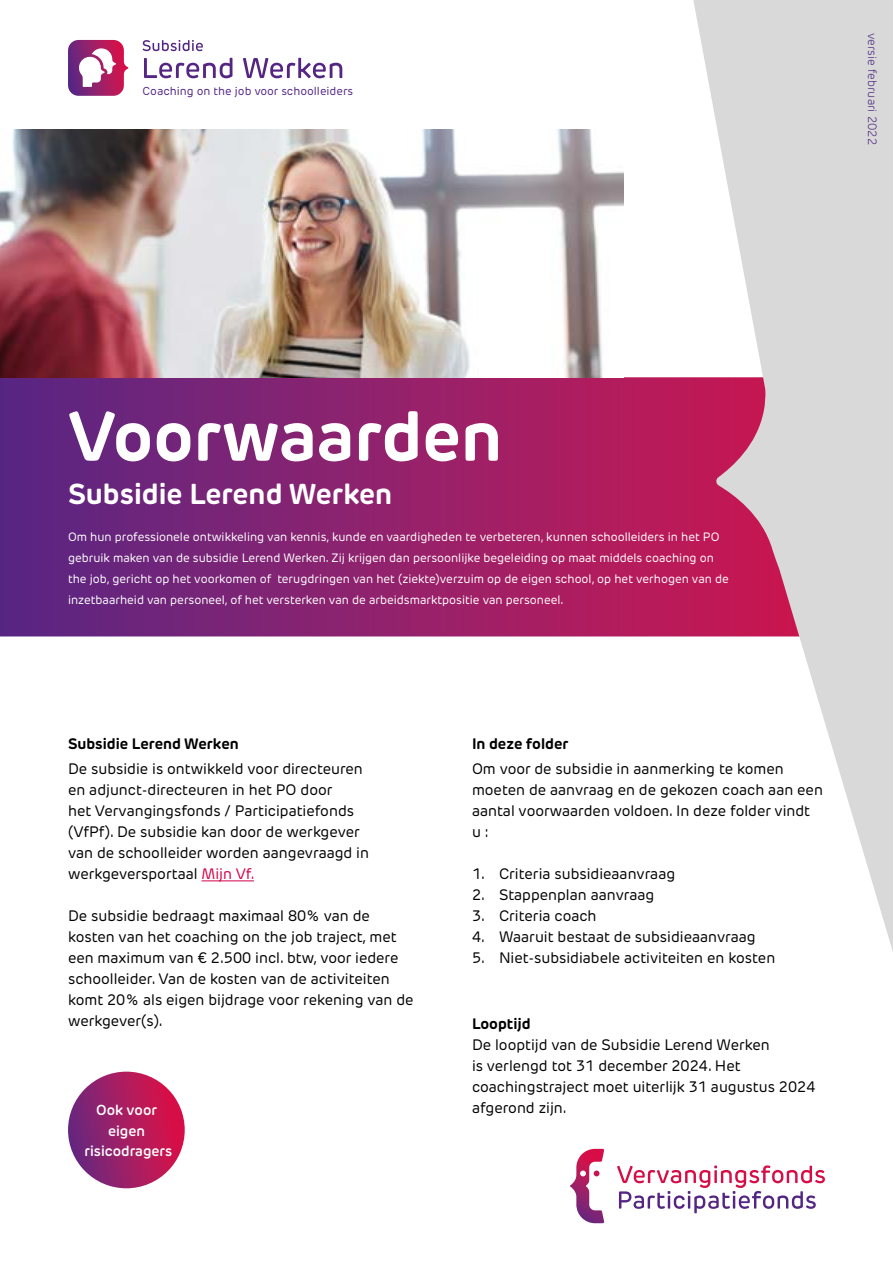
<style>
.page{position:relative;width:893px;height:1263px;background:#fff}
.page>*{position:absolute;margin:0;border:0;box-sizing:border-box;transform-origin:0 0}
.t1{font:700 69px "New Rubrik Edge";color:#fff}
.t2{font:700 28.5px "New Rubrik Edge";color:#fff}
.t3{font:15px/21px "New Rubrik Edge";color:#000}
.t4{font:700 15px "New Rubrik Edge";color:#000}
.t5{font:600 14.4px/20.4px "New Rubrik Edge";color:#fff;text-align:center}
.t6{font:12px/21px "New Rubrik Edge";color:#fff}
.t7{font:300 12px "New Rubrik Edge";color:#4b287f}
.t8{font:11.55px "Rubrik Edge New";color:#542583}
.s1{color:#d40046}
</style>
<div class="page">
<svg style="left:144px;top:58px;width:88px;height:20px"></svg>
<svg style="left:243px;top:58px;width:99px;height:20px"></svg>
<svg style="left:68px;top:40px;width:61px;height:56px"></svg>
<svg style="left:143px;top:40px;width:60px;height:11px"></svg>
<svg style="left:570px;top:1149px;width:34px;height:74px"></svg>
<svg style="left:617px;top:1165px;width:208px;height:48px"></svg>
<svg style="left:0;top:377px;width:691px;height:259px;background:#8b216e"></svg>
<img style="left:0;top:130px;width:623px;height:248px">
<svg style="left:691px;top:0;width:202px;height:951px;fill:#d9d9d9"></svg>
<hr style="left:202px;top:880px;width:52px;height:1px;background:#d40046">
<div style="left:68px;top:1071px;width:117px;height:117px;background:linear-gradient(to right,#6a2a80,#e21448);border-radius:58px"></div>
<p class="t8" style="left:143px;top:84px;width:212px">Coaching on the job voor schoolleiders</p>
<p class="t7" style="left:880px;top:33px;width:113px;rotate:90deg">versie februari 2022</p>
<h1 class="t1" style="left:68px;top:393px;width:436px">Voorwaarden</h1>
<h2 class="t2" style="left:68px;top:476px;width:326px">Subsidie Lerend Werken</h2>
<p class="t6" style="left:68px;top:526px;width:662px">Om hun professionele ontwikkeling van kennis, kunde en vaardigheden te verbeteren, kunnen schoolleiders in het PO gebruik maken van de subsidie Lerend Werken. Zij krijgen dan persoonlijke begeleiding op maat middels coaching on the job, gericht op het voorkomen of terugdringen van het (ziekte)verzuim op de eigen school, op het verhogen van de inzetbaarheid van personeel, of het versterken van de arbeidsmarktpositie van personeel.</p>
<p class="t4" style="left:68px;top:734px;width:172px">Subsidie Lerend Werken</p>
<p class="t3" style="left:68px;top:758px;width:303px">De subsidie is ontwikkeld voor directeuren en adjunct-directeuren in het PO door<br>het Vervangingsfonds / Participatiefonds (VfPf). De subsidie kan door de werkgever van de schoolleider worden aangevraagd in werkgeversportaal <span class="s1">Mijn Vf.</span></p>
<p class="t3" style="left:68px;top:905px;width:347px">De subsidie bedraagt maximaal 80% van de kosten van het coaching on the job traject, met een maximum van € 2.500 incl. btw, voor iedere schoolleider. Van de kosten van de activiteiten komt 20% als eigen bijdrage voor rekening van de werkgever(s).</p>
<p class="t5" style="left:84px;top:1100px;width:89px">Ook voor eigen risicodragers</p>
<p class="t4" style="left:472px;top:734px;width:98px">In deze folder</p>
<p class="t3" style="left:472px;top:758px;width:352px">Om voor de subsidie in aanmerking te komen moeten de aanvraag en de gekozen coach aan een aantal voorwaarden voldoen. In deze folder vindt<br>u :</p>
<p class="t3" style="left:472px;top:863px;width:205px">1. Criteria subsidieaanvraag</p>
<p class="t3" style="left:472px;top:884px;width:184px">2. Stappenplan aanvraag</p>
<p class="t3" style="left:472px;top:905px;width:126px">3. Criteria coach</p>
<p class="t3" style="left:472px;top:926px;width:285px">4. Waaruit bestaat de subsidieaanvraag</p>
<p class="t3" style="left:472px;top:947px;width:305px">5. Niet-subsidiabele activiteiten en kosten</p>
<p class="t4" style="left:472px;top:1015px;width:60px">Looptijd</p>
<p class="t3" style="left:472px;top:1035px;width:345px">De looptijd van de Subsidie Lerend Werken<br>is verlengd tot 31 december 2024. Het coachingstraject moet uiterlijk 31 augustus 2024 afgerond zijn.</p>
</div>
